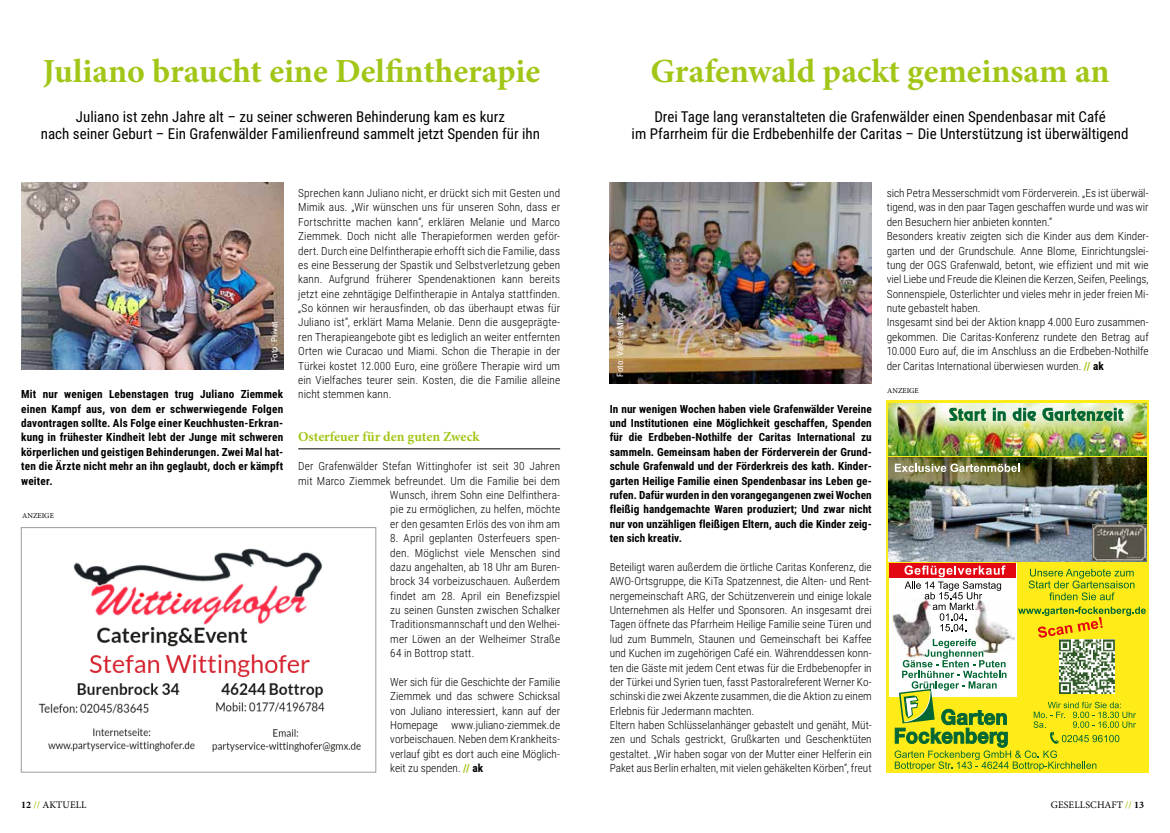
<style>
.page{position:relative;width:1170px;height:833px;background:#fff}
.page>*{position:absolute;margin:0;border:0;box-sizing:border-box;transform-origin:0 0}
.t1{font:700 33.75px "Minion Pro";color:#a2c617}
.t2{font:15px/17.5px "Roboto Condensed";color:#000;text-align:center}
.t3{font:700 13.75px "Minion Pro";letter-spacing:-.005em;color:#a2c617}
.t4{font:300 11.25px/14.4px "Roboto Condensed";color:#000;text-align:justify}
.t5{font:700 11.25px/14.4px "Roboto Condensed";letter-spacing:.01em;color:#000;text-align:justify}
.t6{font:10px "Minion Pro";letter-spacing:.01em;color:#000}
.t7{font:8.75px "Roboto Condensed";letter-spacing:.02em;color:#fff}
.t8{font:7.5px "Minion Pro";color:#000}
.s1{font-weight:700}
.s2{font-weight:700;color:#a2c617}
</style>
<div class="page">
<img style="left:609px;top:183px;width:262px;height:201px">
<hr style="left:298px;top:448px;width:262px;height:1px;background:#000">
<div style="left:21px;top:527px;width:355px;height:245px;border:1px solid #9d9d9c"></div>
<img style="left:21px;top:183px;width:263px;height:186px">
<img style="left:38px;top:548px;width:323px;height:204px">
<svg style="left:886px;top:400px;width:262px;height:372px;fill:#feeb17"></svg>
<img style="left:888px;top:403px;width:257px;height:52px">
<div style="left:889px;top:563px;width:127px;height:134px;background:#fff"></div>
<div style="left:889px;top:563px;width:126px;height:15px;background:#e30613"></div>
<img style="left:892px;top:613px;width:2px;height:14px">
<svg style="left:894px;top:565px;width:251px;height:205px"></svg>
<img style="left:888px;top:457px;width:257px;height:105px">
<img style="left:1091px;top:525px;width:54px;height:35px">
<svg style="left:894px;top:463px;width:125px;height:9px"></svg>
<svg style="left:949px;top:408px;width:37px;height:13px"></svg>
<svg style="left:992px;top:408px;width:13px;height:13px"></svg>
<svg style="left:1012px;top:408px;width:23px;height:13px"></svg>
<svg style="left:1042px;top:408px;width:81px;height:13px"></svg>
<h1 class="t1" style="left:43px;top:47px;width:499px">Juliano braucht eine Delfintherapie</h1>
<h2 class="t2" style="left:41px;top:107px;width:500px">Juliano ist zehn Jahre alt – zu seiner schweren Behinderung kam es kurz<br>nach seiner Geburt – Ein Grafenwälder Familienfreund sammelt jetzt Spenden für ihn</h2>
<p class="t7" style="left:268px;top:362px;width:43px;rotate:-90deg">Foto: Privat</p>
<p class="t5" style="left:21px;top:387px;width:263px">Mit nur wenigen Lebenstagen trug Juliano Ziemmek einen Kampf aus, von dem er schwerwiegende Folgen davontragen sollte. Als Folge einer Keuchhusten-Erkran&shy;kung in frühester Kindheit lebt der Junge mit schweren körperlichen und geistigen Behinderungen. Zwei Mal hat&shy;ten die Ärzte nicht mehr an ihn geglaubt, doch er kämpft weiter.</p>
<p class="t8" style="left:22px;top:510px;width:33px">ANZEIGE</p>
<p class="t6" style="left:21px;top:798px;width:67px"><span class="s1">12</span> <span class="s2">//</span> AKTUELL</p>
<p class="t4" style="left:298px;top:185px;width:263px">Sprechen kann Juliano nicht, er drückt sich mit Gesten und Mimik aus. „Wir wünschen uns für unseren Sohn, dass er Fortschritte machen kann“, erklären Melanie und Marco Ziemmek. Doch nicht alle Therapieformen werden geför&shy;dert. Durch eine Delfintherapie erhofft sich die Familie, dass es eine Besserung der Spastik und Selbstverletzung geben kann. Aufgrund früherer Spendenaktionen kann bereits jetzt eine zehntägige Delfintherapie in Antalya stattfinden. „So können wir herausfinden, ob das überhaupt etwas für Juliano ist“, erklärt Mama Melanie. Denn die ausgeprägte&shy;ren Therapieangebote gibt es lediglich an weiter entfernten Orten wie Curacao und Miami. Schon die Therapie in der Türkei kostet 12.000 Euro, eine größere Therapie wird um ein Vielfaches teurer sein. Kosten, die die Familie alleine nicht stemmen kann.</p>
<p class="t3" style="left:298px;top:427px;width:183px">Osterfeuer für den guten Zweck</p>
<p class="t4" style="left:298px;top:458px;width:263px;text-align:right">Der Grafenwälder Stefan Wittinghofer ist seit 30 Jahren mit Marco Ziemmek befreundet. Um die Familie bei dem Wunsch, ihrem Sohn eine Delfinthera-<br>pie zu ermöglichen, zu helfen, möchte<br>er den gesamten Erlös des von ihm am</p>
<p class="t4" style="left:390px;top:530px;width:171px">8. April geplanten Osterfeuers spen&shy;den. Möglichst viele Menschen sind dazu angehalten, ab 18 Uhr am Buren&shy;brock 34 vorbeizuschauen. Außerdem findet am 28. April ein Benefizspiel zu seinen Gunsten zwischen Schalker Traditionsmannschaft und den Welhei&shy;mer Löwen an der Welheimer Straße 64 in Bottrop statt.</p>
<p class="t4" style="left:390px;top:674px;width:171px">Wer sich für die Geschichte der Familie Ziemmek und das schwere Schicksal von Juliano interessiert, kann auf der Homepage www.juliano-ziemmek.de vorbeischauen. Neben dem Krankheits&shy;verlauf gibt es dort auch eine Möglich&shy;keit zu spenden. <span class="s2">//</span> <span class="s1">ak</span></p>
<h1 class="t1" style="left:650px;top:47px;width:460px">Grafenwald packt gemeinsam an</h1>
<h2 class="t2" style="left:631px;top:107px;width:498px">Drei Tage lang veranstalteten die Grafenwälder einen Spendenbasar mit Café<br>im Pfarrheim für die Erdbebenhilfe der Caritas – Die Unterstützung ist überwältigend</h2>
<p class="t7" style="left:613px;top:376px;width:66px;rotate:-90deg">Foto: Valerie Misz</p>
<p class="t4" style="left:886px;top:185px;width:263px;text-align:left">sich Petra Messerschmidt vom Förderverein. „Es ist überwäl&shy;tigend, was in den paar Tagen geschaffen wurde und was wir den Besuchern hier anbieten konnten.“<br>Besonders kreativ zeigten sich die Kinder aus dem Kinder&shy;garten und der Grundschule. Anne Blome, Einrichtungslei&shy;tung der OGS Grafenwald, betont, wie effizient und mit wie viel Liebe und Freude die Kleinen die Kerzen, Seifen, Peelings, Sonnenspiele, Osterlichter und vieles mehr in jeder freien Mi&shy;nute gebastelt haben.<br>Insgesamt sind bei der Aktion knapp 4.000 Euro zusammen&shy;gekommen. Die Caritas-Konferenz rundete den Betrag auf 10.000 Euro auf, die im Anschluss an die Erdbeben-Nothilfe der Caritas International überwiesen wurden. <span class="s2">//</span> <span class="s1">ak</span></p>
<p class="t8" style="left:887px;top:385px;width:33px">ANZEIGE</p>
<p class="t5" style="left:609px;top:401px;width:263px">In nur wenigen Wochen haben viele Grafenwälder Vereine und Institutionen eine Möglichkeit geschaffen, Spenden für die Erdbeben-Nothilfe der Caritas International zu sammeln. Gemeinsam haben der Förderverein der Grund&shy;schule Grafenwald und der Förderkreis des kath. Kinder&shy;garten Heilige Familie einen Spendenbasar ins Leben ge&shy;rufen. Dafür wurden in den vorangegangenen zwei Wochen fleißig handgemachte Waren produziert; Und zwar nicht nur von unzähligen fleißigen Eltern, auch die Kinder zeig&shy;ten sich kreativ.</p>
<p class="t4" style="left:609px;top:559px;width:263px;text-align:left">Beteiligt waren außerdem die örtliche Caritas Konferenz, die AWO-Ortsgruppe, die KiTa Spatzennest, die Alten- und Rent&shy;nergemeinschaft ARG, der Schützenverein und einige lokale Unternehmen als Helfer und Sponsoren. An insgesamt drei Tagen öffnete das Pfarrheim Heilige Familie seine Türen und lud zum Bummeln, Staunen und Gemeinschaft bei Kaffee und Kuchen im zugehörigen Café ein. Währenddessen konn&shy;ten die Gäste mit jedem Cent etwas für die Erdbebenopfer in der Türkei und Syrien tuen, fasst Pastoralreferent Werner Ko&shy;schinski die zwei Akzente zusammen, die die Aktion zu einem Erlebnis für Jedermann machten.<br>Eltern haben Schlüsselanhänger gebastelt und genäht, Müt&shy;zen und Schals gestrickt, Grußkarten und Geschenktüten gestaltet. „Wir haben sogar von der Mutter einer Helferin ein Paket aus Berlin erhalten, mit vielen gehäkelten Körben“, freut</p>
<p class="t6" style="left:1050px;top:798px;width:95px">GESELLSCHAFT <span class="s2">//</span> <span class="s1">13</span></p>
</div>
